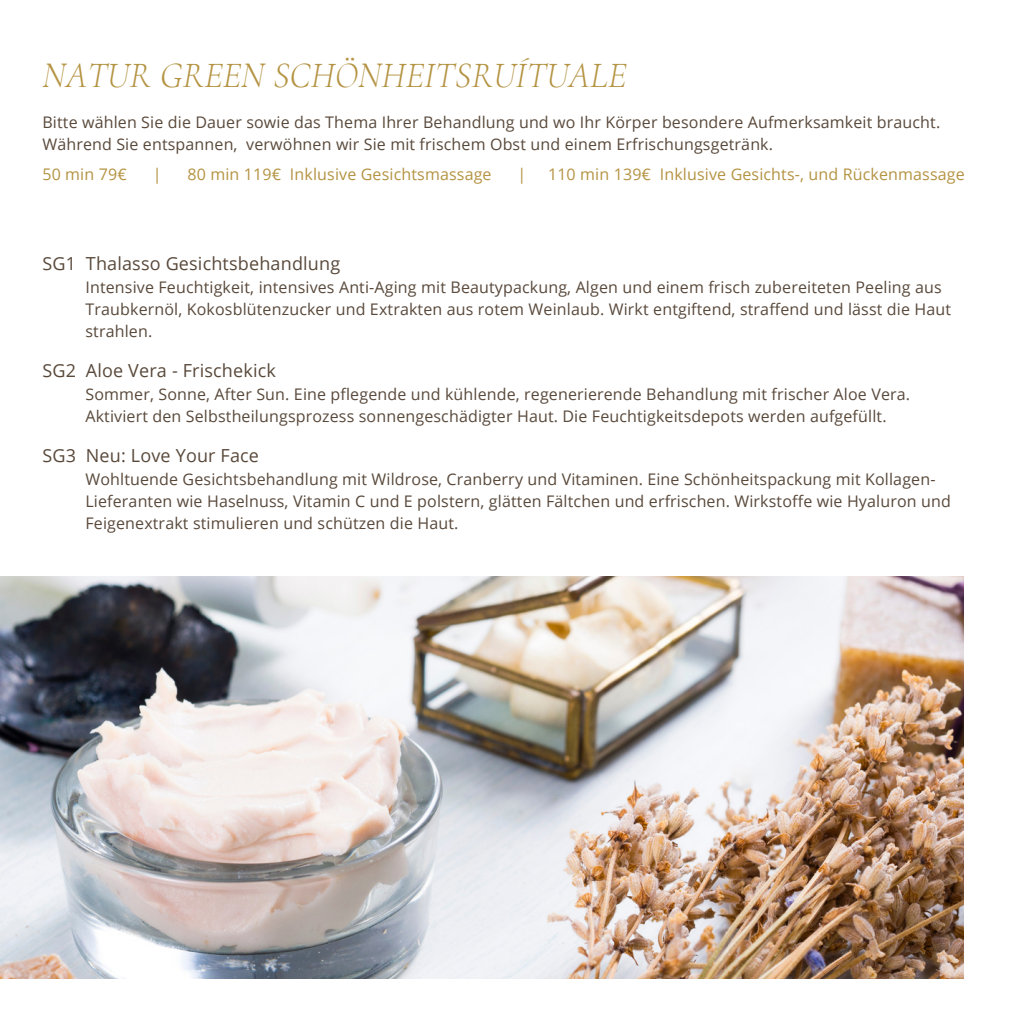
<style>
.page{position:relative;width:1020px;height:1020px;background:#fff}
.page>*{position:absolute;margin:0;border:0;box-sizing:border-box;transform-origin:0 0}
.t1{font:italic 300 36px "Cormorant Garamond";color:#b49342}
.t2{font:18px "Open Sans";letter-spacing:.01em;color:#59493b}
.t3{font:16px/22px "Open Sans";letter-spacing:.01em;color:#59493b}
.t4{font:16px "Open Sans";letter-spacing:.01em;color:#b49342}
</style>
<div class="page">
<img style="left:0;top:577px;width:963px;height:402px">
<p class="t1" style="left:42px;top:54px;width:585px">NATUR GREEN SCHÖNHEITSRUÍTUALE</p>
<p class="t3" style="left:42px;top:111px;width:899px">Bitte wählen Sie die Dauer sowie das Thema Ihrer Behandlung und wo Ihr Körper besondere Aufmerksamkeit braucht.<br>Während Sie entspannen, verwöhnen wir Sie mit frischem Obst und einem Erfrischungsgetränk.</p>
<p class="t4" style="left:42px;top:163px;width:86px">50 min 79€</p>
<p class="t4" style="left:153px;top:163px;width:10px">|</p>
<p class="t4" style="left:188px;top:163px;width:306px">80 min 119€ Inklusive Gesichtsmassage</p>
<p class="t4" style="left:518px;top:163px;width:10px">|</p>
<p class="t4" style="left:548px;top:163px;width:418px">110 min 139€ Inklusive Gesichts-, und Rückenmassage</p>
<p class="t2" style="left:42px;top:251px;width:299px">SG1 Thalasso Gesichtsbehandlung</p>
<p class="t3" style="left:85px;top:276px;width:858px">Intensive Feuchtigkeit, intensives Anti-Aging mit Beautypackung, Algen und einem frisch zubereiteten Peeling aus</p>
<p class="t3" style="left:85px;top:298px;width:867px">Traubkernöl, Kokosblütenzucker und Extrakten aus rotem Weinlaub. Wirkt entgiftend, straffend und lässt die Haut</p>
<p class="t3" style="left:85px;top:320px;width:68px">strahlen.</p>
<p class="t2" style="left:42px;top:358px;width:235px">SG2 Aloe Vera - Frischekick</p>
<p class="t3" style="left:85px;top:383px;width:826px">Sommer, Sonne, After Sun. Eine pflegende und kühlende, regenerierende Behandlung mit frischer Aloe Vera.</p>
<p class="t3" style="left:85px;top:405px;width:803px">Aktiviert den Selbstheilungsprozess sonnengeschädigter Haut. Die Feuchtigkeitsdepots werden aufgefüllt.</p>
<p class="t2" style="left:42px;top:443px;width:218px">SG3 Neu: Love Your Face</p>
<p class="t3" style="left:85px;top:468px;width:852px">Wohltuende Gesichtsbehandlung mit Wildrose, Cranberry und Vitaminen. Eine Schönheitspackung mit Kollagen-</p>
<p class="t3" style="left:85px;top:490px;width:867px">Lieferanten wie Haselnuss, Vitamin C und E polstern, glätten Fältchen und erfrischen. Wirkstoffe wie Hyaluron und</p>
<p class="t3" style="left:85px;top:512px;width:375px">Feigenextrakt stimulieren und schützen die Haut.</p>
</div>
